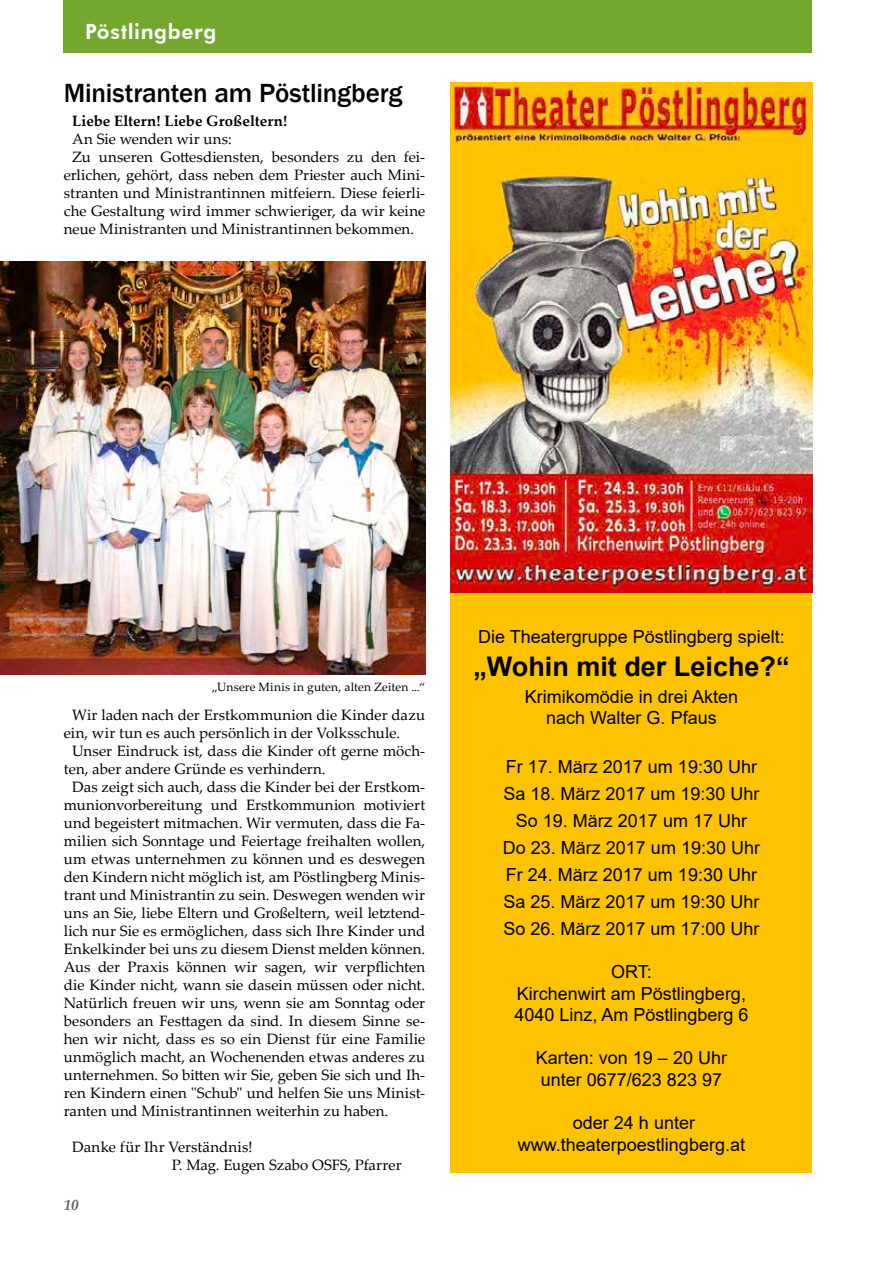
<style>
.page{position:relative;width:893px;height:1263px;background:#fff}
.page>*{position:absolute;margin:0;border:0;box-sizing:border-box;transform-origin:0 0}
.t1{font:500 27px "Franklin Gothic";letter-spacing:-.01em;color:#000}
.t2{font:700 27px "Arial";color:#000}
.t3{font:800 21px "Futura BT";letter-spacing:.03em;color:#fff}
.t4{font:18px/27px "Arial";color:#000;text-align:center}
.t5{font:15px/18px "Palatino Linotype";letter-spacing:.005em;color:#000}
.t6{font:700 15px "Palatino Linotype";letter-spacing:.005em;color:#000}
.t7{font:italic 700 15px "Palatino Linotype";color:#636362}
.t8{font:12px "Palatino Linotype";letter-spacing:.015em;color:#000}
</style>
<div class="page">
<div style="left:451px;top:588px;width:361px;height:584px;background:#fdc300"></div>
<img style="left:0;top:261px;width:425px;height:414px">
<div style="left:64px;top:0;width:748px;height:53px;background:#74a72d"></div>
<img style="left:451px;top:83px;width:361px;height:509px">
<h2 class="t3" style="left:85px;top:19px;width:133px">Pöstlingberg</h2>
<h1 class="t1" style="left:64px;top:76px;width:340px">Ministranten am Pöstlingberg</h1>
<p class="t6" style="left:72px;top:110px;width:217px">Liebe Eltern! Liebe Großeltern!</p>
<p class="t5" style="left:72px;top:129px;width:161px">An Sie wenden wir uns:</p>
<p class="t5" style="left:72px;top:147px;width:354px">Zu unseren Gottesdiensten, besonders zu den fei-</p>
<p class="t5" style="left:64px;top:165px;width:363px">erlichen, gehört, dass neben dem Priester auch Mini-</p>
<p class="t5" style="left:64px;top:183px;width:363px">stranten und Ministrantinnen mitfeiern. Diese feierli-</p>
<p class="t5" style="left:64px;top:201px;width:363px">che Gestaltung wird immer schwieriger, da wir keine</p>
<p class="t5" style="left:64px;top:219px;width:352px">neue Ministranten und Ministrantinnen bekommen.</p>
<p class="t8" style="left:212px;top:678px;width:215px">„Unsere Minis in guten, alten Zeiten ...“</p>
<p class="t5" style="left:72px;top:705px;width:354px">Wir laden nach der Erstkommunion die Kinder dazu</p>
<p class="t5" style="left:64px;top:723px;width:338px">ein, wir tun es auch persönlich in der Volksschule.</p>
<p class="t5" style="left:72px;top:741px;width:354px">Unser Eindruck ist, dass die Kinder oft gerne möch-</p>
<p class="t5" style="left:64px;top:759px;width:263px">ten, aber andere Gründe es verhindern.</p>
<p class="t5" style="left:72px;top:777px;width:354px">Das zeigt sich auch, dass die Kinder bei der Erstkom-</p>
<p class="t5" style="left:64px;top:795px;width:363px">munionvorbereitung und Erstkommunion motiviert</p>
<p class="t5" style="left:64px;top:813px;width:363px">und begeistert mitmachen. Wir vermuten, dass die Fa-</p>
<p class="t5" style="left:64px;top:831px;width:363px">milien sich Sonntage und Feiertage freihalten wollen,</p>
<p class="t5" style="left:64px;top:849px;width:363px">um etwas unternehmen zu können und es deswegen</p>
<p class="t5" style="left:64px;top:867px;width:363px">den Kindern nicht möglich ist, am Pöstlingberg Minis-</p>
<p class="t5" style="left:64px;top:885px;width:363px">trant und Ministrantin zu sein. Deswegen wenden wir</p>
<p class="t5" style="left:64px;top:903px;width:363px">uns an Sie, liebe Eltern und Großeltern, weil letztend-</p>
<p class="t5" style="left:64px;top:921px;width:363px">lich nur Sie es ermöglichen, dass sich Ihre Kinder und</p>
<p class="t5" style="left:64px;top:939px;width:363px">Enkelkinder bei uns zu diesem Dienst melden können.</p>
<p class="t5" style="left:64px;top:957px;width:363px">Aus der Praxis können wir sagen, wir verpflichten</p>
<p class="t5" style="left:64px;top:975px;width:363px">die Kinder nicht, wann sie dasein müssen oder nicht.</p>
<p class="t5" style="left:64px;top:993px;width:363px">Natürlich freuen wir uns, wenn sie am Sonntag oder</p>
<p class="t5" style="left:64px;top:1011px;width:363px">besonders an Festtagen da sind. In diesem Sinne se-</p>
<p class="t5" style="left:64px;top:1029px;width:363px">hen wir nicht, dass es so ein Dienst für eine Familie</p>
<p class="t5" style="left:64px;top:1047px;width:363px">unmöglich macht, an Wochenenden etwas anderes zu</p>
<p class="t5" style="left:64px;top:1065px;width:363px">unternehmen. So bitten wir Sie, geben Sie sich und Ih-</p>
<p class="t5" style="left:64px;top:1083px;width:363px">ren Kindern einen "Schub" und helfen Sie uns Minist-</p>
<p class="t5" style="left:64px;top:1101px;width:326px">ranten und Ministrantinnen weiterhin zu haben.</p>
<p class="t5" style="left:172px;top:1137px;width:231px;text-indent:-99px">Danke für Ihr Verständnis!<br>P. Mag. Eugen Szabo OSFS, Pfarrer</p>
<p class="t7" style="left:64px;top:1194px;width:16px">10</p>
<p class="t4" style="left:478px;top:623px;width:308px">Die Theatergruppe Pöstlingberg spielt:</p>
<h1 class="t2" style="left:473px;top:647px;width:318px">„Wohin mit der Leiche?“</h1>
<p class="t4" style="left:525px;top:685px;width:215px;line-height:21.6px">Krimikomödie in drei Akten nach Walter G. Pfaus</p>
<p class="t4" style="left:503px;top:753px;width:259px">Fr 17. März 2017 um 19:30 Uhr<br>Sa 18. März 2017 um 19:30 Uhr<br>So 19. März 2017 um 17 Uhr<br>Do 23. März 2017 um 19:30 Uhr<br>Fr 24. März 2017 um 19:30 Uhr<br>Sa 25. März 2017 um 19:30 Uhr<br>So 26. März 2017 um 17:00 Uhr</p>
<p class="t4" style="left:514px;top:961px;width:236px;line-height:21.6px">ORT:<br>Kirchenwirt am Pöstlingberg,<br>4040 Linz, Am Pöstlingberg 6</p>
<p class="t4" style="left:536px;top:1047px;width:193px;line-height:21.6px;text-align:left">Karten: von 19 – 20 Uhr unter 0677/623 823 97</p>
<p class="t4" style="left:518px;top:1112px;width:229px;line-height:21.6px">oder 24 h unter www.theaterpoestlingberg.at</p>
</div>
